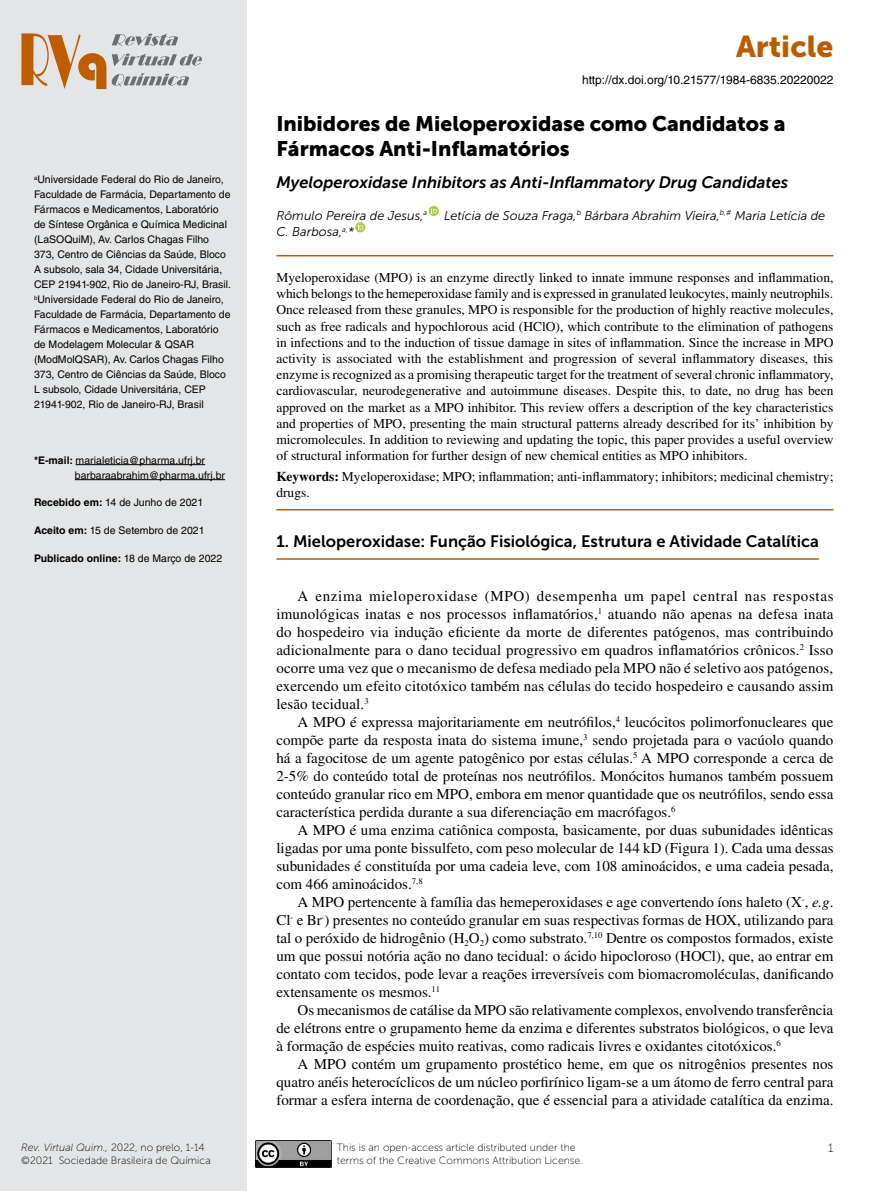
<style>
.page{position:relative;width:893px;height:1191px;background:#fff}
.page>*{position:absolute;margin:0;border:0;box-sizing:border-box;transform-origin:0 0}
.t1{font:30px "Museo Sans 900";color:#b95c00}
.t2{font:21px/25.2px "Museo Sans 900";color:#000}
.t3{font:16.5px "Museo Sans 700";color:#000}
.t4{font:italic 16.5px "Museo Sans 700";color:#000}
.t5{font:15px/18px "Times LT Std";color:#000;text-align:justify}
.t6{font:13.5px/16.2px "Times LT Std";color:#000;text-align:justify}
.t7{font:italic 12.75px "Museo Sans 300";color:#000}
.t8{font:12px "Helvetica LT Std";color:#000}
.t9{font:12px "Museo Sans 100";color:#000}
.t10{font:10.5px/15px "Helvetica LT Std";color:#000}
.t11{font:10.5px/12.6px "Museo Sans 100";color:#000}
.t12{font:700 10.5px "Helvetica LT Std";color:#000}
.s1{font-weight:700}
.s2{font-weight:400}
.s3{font-style:italic}
</style>
<div class="page">
<div style="left:0;top:0;width:246px;height:1191px;background:#e4e5e6"></div>
<img style="left:255px;top:1140px;width:77px;height:27px">
<svg style="left:21px;top:33px;width:85px;height:56px"></svg>
<svg style="left:112px;top:73px;width:77px;height:13px"></svg>
<svg style="left:112px;top:54px;width:90px;height:12px"></svg>
<svg style="left:112px;top:34px;width:66px;height:12px"></svg>
<hr style="left:76px;top:464px;width:129px;height:1px;background:#000">
<hr style="left:75px;top:479px;width:150px;height:1px;background:#000">
<hr style="left:276px;top:255px;width:557px;height:1px;background:#b95c00">
<hr style="left:276px;top:509px;width:557px;height:1px;background:#b95c00">
<hr style="left:276px;top:558px;width:543px;height:2px;background:#b95c00">
<svg style="left:429px;top:206px;width:10px;height:10px"></svg>
<svg style="left:431px;top:208px;width:6px;height:5px"></svg>
<svg style="left:355px;top:222px;width:10px;height:10px"></svg>
<svg style="left:358px;top:224px;width:5px;height:6px"></svg>
<p class="t10" style="left:34px;top:172px;width:199px"><sup>a</sup>Universidade Federal do Rio de Janeiro, Faculdade de Farmácia, Departamento de Fármacos e Medicamentos, Laboratório de Síntese Orgânica e Química Medicinal (LaSOQuiM), Av. Carlos Chagas Filho 373, Centro de Ciências da Saúde, Bloco A subsolo, sala 34, Cidade Universitária, CEP 21941-902, Rio de Janeiro-RJ, Brasil. <sup>b</sup>Universidade Federal do Rio de Janeiro, Faculdade de Farmácia, Departamento de Fármacos e Medicamentos, Laboratório de Modelagem Molecular &amp; QSAR (ModMolQSAR), Av. Carlos Chagas Filho 373, Centro de Ciências da Saúde, Bloco L subsolo, Cidade Universitária, CEP 21941-902, Rio de Janeiro-RJ, Brasil</p>
<p class="t10" style="left:75px;top:452px;width:152px;text-indent:-41px"><span class="s1">*E-mail:</span> marialeticia@pharma.ufrj.br barbaraabrahim@pharma.ufrj.br</p>
<p class="t10" style="left:34px;top:495px;width:171px"><span class="s1">Recebido em:</span> 14 de Junho de 2021</p>
<p class="t10" style="left:34px;top:523px;width:172px"><span class="s1">Aceito em:</span> 15 de Setembro de 2021</p>
<p class="t12" style="left:34px;top:552px;width:190px">Publicado online: <span class="s2">18 de Março de 2022</span></p>
<p class="t11" style="left:21px;top:1141px;width:191px"><span class="s3">Rev. Virtual Quim.,</span> 2022, no prelo, 1-14 ©2021 Sociedade Brasileira de Química</p>
<h1 class="t1" style="left:736px;top:29px;width:99px">Article</h1>
<p class="t8" style="left:582px;top:72px;width:253px">http://dx.doi.org/10.21577/1984-6835.20220022</p>
<h2 class="t2" style="left:276px;top:111px;width:511px">Inibidores de Mieloperoxidase como Candidatos a<br>Fármacos Anti-Inflamatórios</h2>
<p class="t4" style="left:276px;top:173px;width:513px">Myeloperoxidase Inhibitors as Anti-Inflammatory Drug Candidates</p>
<p class="t7" style="left:276px;top:208px;width:152px">Rômulo Pereira de Jesus,<sup>a</sup></p>
<p class="t7" style="left:444px;top:208px;width:383px">Letícia de Souza Fraga,<sup>b</sup> Bárbara Abrahim Vieira,<sup>b,#</sup> Maria Letícia de</p>
<p class="t7" style="left:276px;top:225px;width:79px">C. Barbosa,<sup>a,</sup>*</p>
<p class="t6" style="left:276px;top:269px;width:559px">Myeloperoxidase (MPO) is an enzyme directly linked to innate immune responses and inflammation, which belongs to the hemeperoxidase family and is expressed in granulated leukocytes, mainly neutrophils.<br>Once released from these granules, MPO is responsible for the production of highly reactive molecules, such as free radicals and hypochlorous acid (HClO), which contribute to the elimination of pathogens in infections and to the induction of tissue damage in sites of inflammation. Since the increase in MPO activity is associated with the establishment and progression of several inflammatory diseases, this enzyme is recognized as a promising therapeutic target for the treatment of several chronic inflammatory, cardiovascular, neurodegenerative and autoimmune diseases. Despite this, to date, no drug has been approved on the market as a MPO inhibitor. This review offers a description of the key characteristics and properties of MPO, presenting the main structural patterns already described for its’ inhibition by micromolecules. In addition to reviewing and updating the topic, this paper provides a useful overview of structural information for further design of new chemical entities as MPO inhibitors.</p>
<p class="t6" style="left:276px;top:468px;width:559px"><span class="s1">Keywords:</span> Myeloperoxidase; MPO; inflammation; anti-inflammatory; inhibitors; medicinal chemistry; drugs.</p>
<p class="t3" style="left:276px;top:532px;width:544px">1. Mieloperoxidase: Função Fisiológica, Estrutura e Atividade Catalítica</p>
<p class="t5" style="left:276px;top:587px;width:559px;text-indent:21px">A enzima mieloperoxidase (MPO) desempenha um papel central nas respostas imunológicas inatas e nos processos inflamatórios,<sup>1</sup> atuando não apenas na defesa inata do hospedeiro via indução eficiente da morte de diferentes patógenos, mas contribuindo adicionalmente para o dano tecidual progressivo em quadros inflamatórios crônicos.<sup>2</sup> Isso ocorre uma vez que o mecanismo de defesa mediado pela MPO não é seletivo aos patógenos, exercendo um efeito citotóxico também nas células do tecido hospedeiro e causando assim lesão tecidual.<sup>3</sup></p>
<p class="t5" style="left:276px;top:713px;width:559px;text-indent:21px">A MPO é expressa majoritariamente em neutrófilos,<sup>4</sup> leucócitos polimorfonucleares que compõe parte da resposta inata do sistema imune,<sup>3</sup> sendo projetada para o vacúolo quando há a fagocitose de um agente patogênico por estas células.<sup>5</sup> A MPO corresponde a cerca de 2-5% do conteúdo total de proteínas nos neutrófilos. Monócitos humanos também possuem conteúdo granular rico em MPO, embora em menor quantidade que os neutrófilos, sendo essa característica perdida durante a sua diferenciação em macrófagos.<sup>6</sup></p>
<p class="t5" style="left:276px;top:821px;width:559px;text-indent:21px">A MPO é uma enzima catiônica composta, basicamente, por duas subunidades idênticas ligadas por uma ponte bissulfeto, com peso molecular de 144 kD (Figura 1). Cada uma dessas subunidades é constituída por uma cadeia leve, com 108 aminoácidos, e uma cadeia pesada, com 466 aminoácidos.<sup>7,8</sup></p>
<p class="t5" style="left:276px;top:893px;width:559px;text-indent:21px">A MPO pertencente à família das hemeperoxidases e age convertendo íons haleto (X<sup>-</sup>, <span class="s3">e.g</span>.<br>Cl<sup>-</sup> e Br<sup>-</sup>) presentes no conteúdo granular em suas respectivas formas de HOX, utilizando para tal o peróxido de hidrogênio (H<sub>2</sub>O<sub>2</sub>) como substrato.<sup>7,10</sup> Dentre os compostos formados, existe um que possui notória ação no dano tecidual: o ácido hipocloroso (HOCl), que, ao entrar em contato com tecidos, pode levar a reações irreversíveis com biomacromoléculas, danificando extensamente os mesmos.<sup>11</sup></p>
<p class="t5" style="left:276px;top:1001px;width:559px;text-indent:21px">Os mecanismos de catálise da MPO são relativamente complexos, envolvendo transferência de elétrons entre o grupamento heme da enzima e diferentes substratos biológicos, o que leva à formação de espécies muito reativas, como radicais livres e oxidantes citotóxicos.<sup>6</sup></p>
<p class="t5" style="left:276px;top:1055px;width:559px;text-indent:21px">A MPO contém um grupamento prostético heme, em que os nitrogênios presentes nos quatro anéis heterocíclicos de um núcleo porfirínico ligam-se a um átomo de ferro central para formar a esfera interna de coordenação, que é essencial para a atividade catalítica da enzima.</p>
<p class="t11" style="left:337px;top:1141px;width:248px">This is an open-access article distributed under the terms of the Creative Commons Attribution License.</p>
<p class="t9" style="left:828px;top:1141px;width:7px">1</p>
</div>
